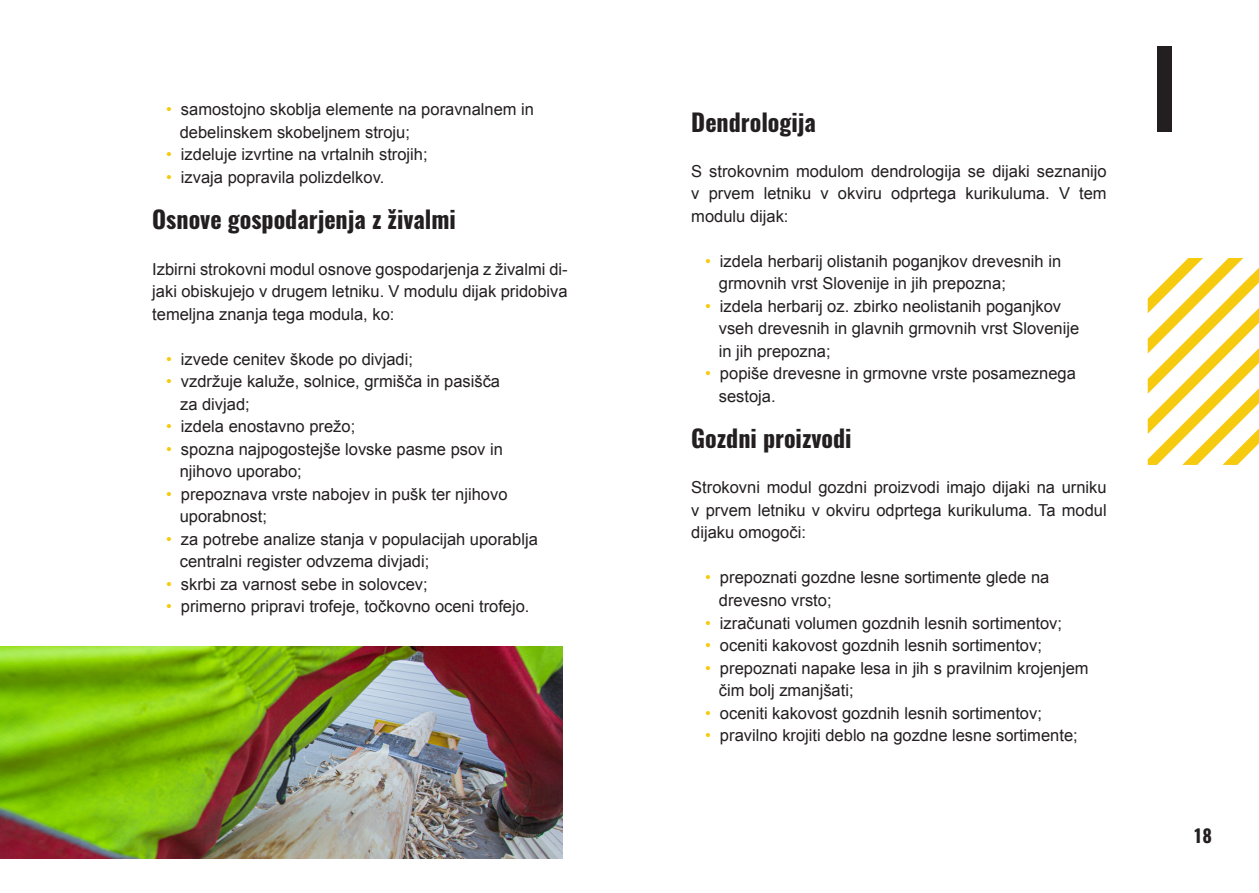
<style>
.page{position:relative;width:1259px;height:893px;background:#fff}
.page>*{position:absolute;margin:0;border:0;box-sizing:border-box;transform-origin:0 0}
.Besedilo{font:700 24px "Oswald";color:#231f20}
.t1{font:700 18px "Oswald";color:#231f20}
.Besedilo-2{font:16.5px/22.5px "Arial";color:#231f20}
.s1{color:#f6ca0f}
</style>
<div class="page">
<div style="left:1157px;top:47px;width:14px;height:85px;background:#231f20"></div>
<svg style="left:1147px;top:258px;width:112px;height:207px"></svg>
<img style="left:0;top:646px;width:563px;height:213px">
<p class="Besedilo-2" style="left:180px;top:99px;width:356px;text-indent:-14px"><span class="s1">•</span> samostojno skoblja elemente na poravnalnem in debelinskem skobeljnem stroju;</p>
<p class="Besedilo-2" style="left:166px;top:144px;width:263px"><span class="s1">•</span> izdeluje izvrtine na vrtalnih strojih;</p>
<p class="Besedilo-2" style="left:166px;top:166px;width:220px"><span class="s1">•</span> izvaja popravila polizdelkov.</p>
<p class="Besedilo" style="left:152px;top:207px;width:305px">Osnove gospodarjenja z živalmi</p>
<p class="Besedilo-2" style="left:152px;top:258px;width:417px;text-align:justify">Izbirni strokovni modul osnove gospodarjenja z živalmi di&shy;jaki obiskujejo v drugem letniku. V modulu dijak pridobiva temeljna znanja tega modula, ko:</p>
<p class="Besedilo-2" style="left:166px;top:348px;width:248px"><span class="s1">•</span> izvede cenitev škode po divjadi;</p>
<p class="Besedilo-2" style="left:180px;top:370px;width:321px;text-indent:-14px"><span class="s1">•</span> vzdržuje kaluže, solnice, grmišča in pasišča za divjad;</p>
<p class="Besedilo-2" style="left:166px;top:415px;width:191px"><span class="s1">•</span> izdela enostavno prežo;</p>
<p class="Besedilo-2" style="left:166px;top:438px;width:338px"><span class="s1">•</span> spozna najpogostejše lovske pasme psov in</p>
<p class="Besedilo-2" style="left:180px;top:460px;width:123px">njihovo uporabo;</p>
<p class="Besedilo-2" style="left:180px;top:483px;width:329px;text-indent:-14px"><span class="s1">•</span> prepoznava vrste nabojev in pušk ter njihovo uporabnost;</p>
<p class="Besedilo-2" style="left:180px;top:528px;width:359px;text-indent:-14px"><span class="s1">•</span> za potrebe analize stanja v populacijah uporablja centralni register odvzema divjadi;</p>
<p class="Besedilo-2" style="left:166px;top:573px;width:263px"><span class="s1">•</span> skrbi za varnost sebe in solovcev;</p>
<p class="Besedilo-2" style="left:166px;top:595px;width:365px"><span class="s1">•</span> primerno pripravi trofeje, točkovno oceni trofejo.</p>
<p class="Besedilo" style="left:691px;top:110px;width:126px">Dendrologija</p>
<p class="Besedilo-2" style="left:691px;top:160px;width:417px;text-align:justify">S strokovnim modulom dendrologija se dijaki seznanijo v prvem letniku v okviru odprtega kurikuluma. V tem modulu dijak:</p>
<p class="Besedilo-2" style="left:719px;top:250px;width:344px;text-indent:-14px"><span class="s1">•</span> izdela herbarij olistanih poganjkov drevesnih in grmovnih vrst Slovenije in jih prepozna;</p>
<p class="Besedilo-2" style="left:719px;top:295px;width:362px;text-indent:-14px"><span class="s1">•</span> izdela herbarij oz. zbirko neolistanih poganjkov vseh drevesnih in glavnih grmovnih vrst Slovenije in jih prepozna;</p>
<p class="Besedilo-2" style="left:719px;top:363px;width:358px;text-indent:-14px"><span class="s1">•</span> popiše drevesne in grmovne vrste posameznega sestoja.</p>
<p class="Besedilo" style="left:691px;top:426px;width:162px">Gozdni proizvodi</p>
<p class="Besedilo-2" style="left:691px;top:477px;width:417px;text-align:justify">Strokovni modul gozdni proizvodi imajo dijaki na urniku v prvem letniku v okviru odprtega kurikuluma. Ta modul dijaku omogoči:</p>
<p class="Besedilo-2" style="left:705px;top:567px;width:346px"><span class="s1">•</span> prepoznati gozdne lesne sortimente glede na</p>
<p class="Besedilo-2" style="left:719px;top:589px;width:114px">drevesno vrsto;</p>
<p class="Besedilo-2" style="left:705px;top:612px;width:358px"><span class="s1">•</span> izračunati volumen gozdnih lesnih sortimentov;</p>
<p class="Besedilo-2" style="left:705px;top:634px;width:338px"><span class="s1">•</span> oceniti kakovost gozdnih lesnih sortimentov;</p>
<p class="Besedilo-2" style="left:719px;top:657px;width:371px;text-indent:-14px"><span class="s1">•</span> prepoznati napake lesa in jih s pravilnim krojenjem čim bolj zmanjšati;</p>
<p class="Besedilo-2" style="left:705px;top:702px;width:338px"><span class="s1">•</span> oceniti kakovost gozdnih lesnih sortimentov;</p>
<p class="Besedilo-2" style="left:705px;top:724px;width:374px"><span class="s1">•</span> pravilno krojiti deblo na gozdne lesne sortimente;</p>
<p class="t1" style="left:1193px;top:827px;width:21px">18</p>
</div>
